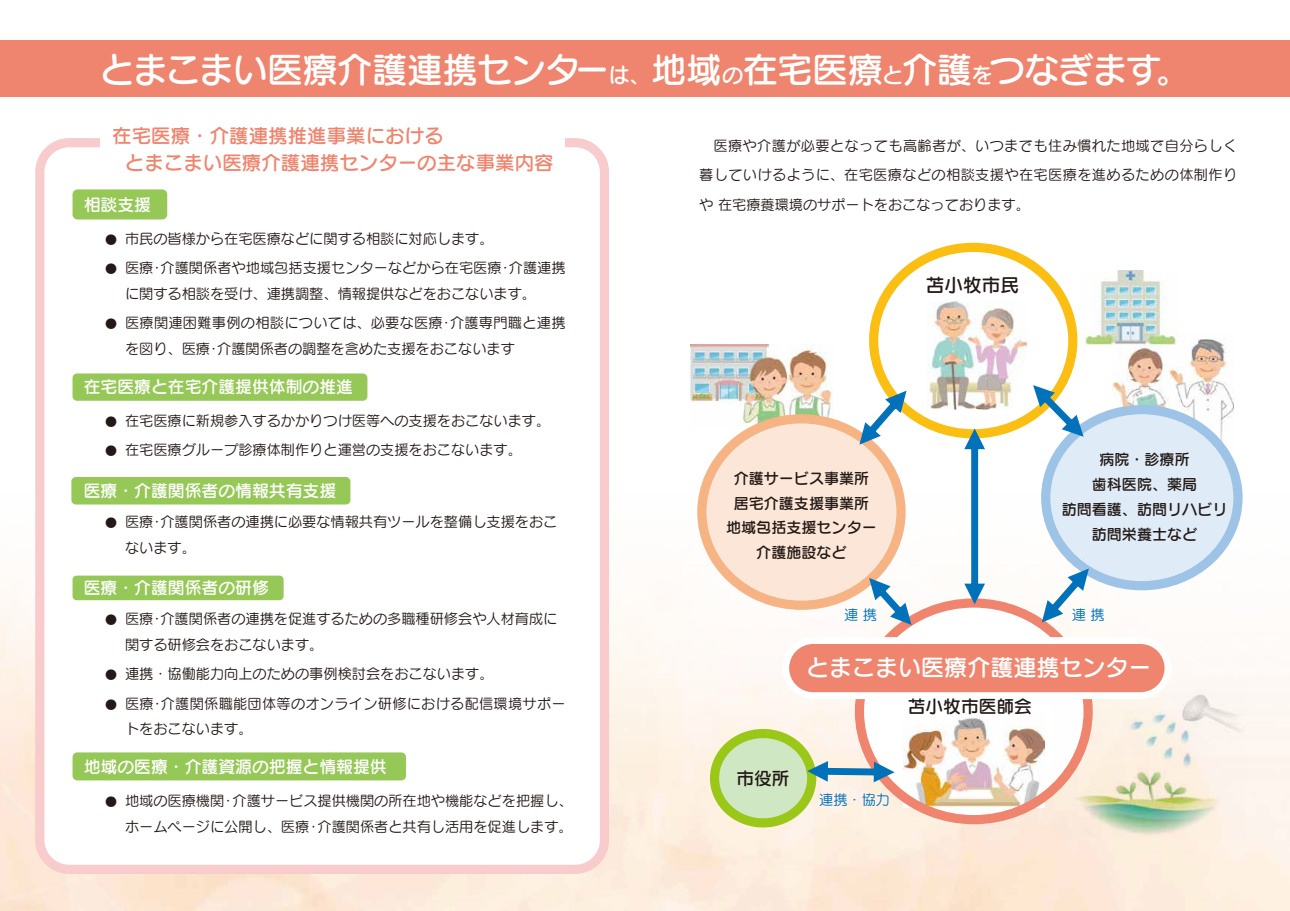
<style>
.page{position:relative;width:1290px;height:911px;background:#fff}
.page>*{position:absolute;margin:0;border:0;box-sizing:border-box;transform-origin:0 0}
.t1{font:35.38px "Seurat Pro DB";letter-spacing:-.025em;color:#fff}
.t2{font:23px "Seurat Pro DB";color:#fff}
.t3{font:19.5px/27.5px "Seurat Pro DB";color:#ef856e}
.t4{font:18.62px "Seurat Pro DB";color:#231916}
.t5{font:17.75px "Seurat Pro DB";color:#231916}
.t6{font:16.88px "Seurat Pro DB";color:#fff}
.t7{font:15px/24.8px "Seurat Pro DB";color:#231916;text-align:center}
.t8{font:14.12px/25.8px "Seurat Pro M";color:#231916}
.t9{font:14.12px/25.8px "Seurat Pro M";letter-spacing:.02em;color:#231916}
.t10{font:14.12px "Seurat Pro M";letter-spacing:.16em;color:#0171ba}
.s1{font-size:21.25px}
.s2{font-size:11.38px}
</style>
<div class="page">
<img style="left:0;top:774px;width:1290px;height:137px">
<div style="left:0;top:478px;width:1290px;height:296px;background:linear-gradient(to bottom,#fdffff,#fdf1e5)"></div>
<svg style="left:856px;top:599px;width:235px;height:224px"></svg>
<div style="left:41px;top:467px;width:563px;height:400px;background:#fff;border-radius:21px"></div>
<div style="left:0;top:40px;width:1290px;height:57px;background:#ef856e"></div>
<img style="left:904px;top:712px;width:140px;height:95px">
<img style="left:1112px;top:339px;width:121px;height:126px">
<img style="left:1080px;top:270px;width:97px;height:75px">
<div style="left:1046px;top:409px;width:192px;height:176px;background:#dfecf8;border-radius:50%"></div>
<div style="left:1041px;top:405px;width:201px;height:185px;border:9px solid #9dc3e6;border-radius:50%"></div>
<svg style="left:714px;top:733px;width:98px;height:90px;background:#c3df9c"></svg>
<div style="left:710px;top:729px;width:106px;height:98px;border:9px solid #9ac718;border-radius:50%"></div>
<div style="left:722px;top:758px;width:83px;height:40px;background:#d0e7c4"></div>
<img style="left:1052px;top:682px;width:194px;height:155px">
<div style="left:855px;top:598px;width:238px;height:226px;border:9px solid #ef856e;border-radius:50%"></div>
<div style="left:786px;top:640px;width:382px;height:55px;background:#ef856e;border-radius:28px"></div>
<div style="left:782px;top:637px;width:389px;height:62px;border:7px solid #fff;border-radius:28px"></div>
<img style="left:691px;top:345px;width:142px;height:83px">
<div style="left:702px;top:419px;width:199px;height:186px;background:#fce6d7;border-radius:50%"></div>
<div style="left:697px;top:414px;width:209px;height:196px;border:9px solid #f6b384;border-radius:50%"></div>
<svg style="left:1042px;top:568px;width:47px;height:54px"></svg>
<svg style="left:869px;top:578px;width:42px;height:47px"></svg>
<svg style="left:807px;top:761px;width:87px;height:21px;background:#8eb4be"></svg>
<div style="left:869px;top:243px;width:208px;height:195px;border:9px solid #fabf12;border-radius:50%"></div>
<img style="left:927px;top:301px;width:100px;height:108px">
<svg style="left:964px;top:428px;width:21px;height:176px"></svg>
<svg style="left:859px;top:390px;width:47px;height:54px"></svg>
<svg style="left:1033px;top:385px;width:50px;height:52px"></svg>
<div style="left:35px;top:138px;width:574px;height:736px;border:9px solid #f8cbcd;border-radius:29px"></div>
<div style="left:100px;top:119px;width:465px;height:68px;background:#fff"></div>
<div style="left:73px;top:752px;width:333px;height:28px;background:#95c856;border-radius:5px"></div>
<div style="left:73px;top:189px;width:94px;height:30px;background:#95c856;border-radius:5px"></div>
<div style="left:73px;top:575px;width:211px;height:25px;background:#95c856;border-radius:4px"></div>
<div style="left:71px;top:477px;width:279px;height:27px;background:#95c856;border-radius:5px"></div>
<div style="left:73px;top:373px;width:294px;height:28px;background:#95c856;border-radius:5px"></div>
<h1 class="t1" style="left:100px;top:46px;width:1093px">とまこまい医療介護連携センター<span class="s1">は、</span>地域<span class="s1">の</span>在宅医療<span class="s1">と</span>介護<span class="s1">を</span>つなぎます。</h1>
<h3 class="t3" style="left:125px;top:121px;width:430px;text-indent:-13px">在宅医療・介護連携推進事業における<br>とまこまい医療介護連携センターの主な事業内容</h3>
<p class="t6" style="left:84px;top:194px;width:69px">相談支援</p>
<p class="t8" style="left:106px;top:225px;width:389px"><span class="s2">●</span> 市民の皆様から在宅医療などに関する相談に対応します。</p>
<p class="t8" style="left:125px;top:255px;width:442px;text-indent:-19px"><span class="s2">●</span> 医療･介護関係者や地域包括支援センターなどから在宅医療･介護連携に関する相談を受け、連携調整、情報提供などをおこないます。</p>
<p class="t9" style="left:125px;top:310px;width:442px;text-indent:-19px"><span class="s2">●</span> 医療関連困難事例の相談については、必要な医療･介護専門職と連携を図り、医療･介護関係者の調整を含めた支援をおこないます</p>
<p class="t6" style="left:84px;top:375px;width:271px">在宅医療と在宅介護提供体制の推進</p>
<p class="t8" style="left:106px;top:407px;width:446px"><span class="s2">●</span> 在宅医療に新規参入するかかりつけ医等への支援をおこないます。</p>
<p class="t8" style="left:106px;top:436px;width:418px"><span class="s2">●</span> 在宅医療グループ診療体制作りと運営の支援をおこないます。</p>
<p class="t6" style="left:84px;top:479px;width:254px">医療・介護関係者の情報共有支援</p>
<p class="t8" style="left:125px;top:508px;width:434px;text-indent:-19px"><span class="s2">●</span> 医療･介護関係者の連携に必要な情報共有ツールを整備し支援をおこないます。</p>
<p class="t6" style="left:84px;top:576px;width:187px">医療・介護関係者の研修</p>
<p class="t8" style="left:125px;top:606px;width:434px;text-indent:-19px"><span class="s2">●</span> 医療･介護関係者の連携を促進するための多職種研修会や人材育成に関する研修会をおこないます。</p>
<p class="t8" style="left:106px;top:660px;width:389px"><span class="s2">●</span> 連携・協働能力向上のための事例検討会をおこないます。</p>
<p class="t9" style="left:125px;top:690px;width:442px;text-indent:-19px"><span class="s2">●</span> 医療･介護関係職能団体等のオンライン研修における配信環境サポートをおこないます。</p>
<p class="t6" style="left:84px;top:756px;width:304px">地域の医療・介護資源の把握と情報提供</p>
<p class="t8" style="left:106px;top:787px;width:469px;text-align:right"><span class="s2">●</span> 地域の医療機関・介護サービス提供機関の所在地や機能などを把握し、ホームページに公開し、医療・介護関係者と共有し活用を促進します。</p>
<p class="t8" style="left:699px;top:131px;width:539px;line-height:29.2px;text-align:justify">　医療や介護が必要となっても高齢者が、いつまでも住み慣れた地域で自分らしく暮していけるように、在宅医療などの相談支援や在宅医療を進めるための体制作りや在宅療養環境のサポートをおこなっております。</p>
<h3 class="t4" style="left:926px;top:273px;width:95px">苫小牧市民</h3>
<p class="t7" style="left:726px;top:465px;width:152px">介護サービス事業所居宅介護支援事業所地域包括支援センター介護施設など</p>
<p class="t7" style="left:1062px;top:447px;width:167px">病院・診療所<br>歯科医院、薬局<br>訪問看護、訪問リハビリ訪問栄養士など</p>
<p class="t10" style="left:844px;top:605px;width:34px">連携</p>
<p class="t10" style="left:1071px;top:605px;width:34px">連携</p>
<h2 class="t2" style="left:806px;top:652px;width:347px">とまこまい医療介護連携センター</h2>
<p class="t5" style="left:736px;top:766px;width:55px">市役所</p>
<p class="t5" style="left:908px;top:695px;width:126px">苫小牧市医師会</p>
<p class="t10" style="left:819px;top:790px;width:72px">連携・協力</p>
</div>
